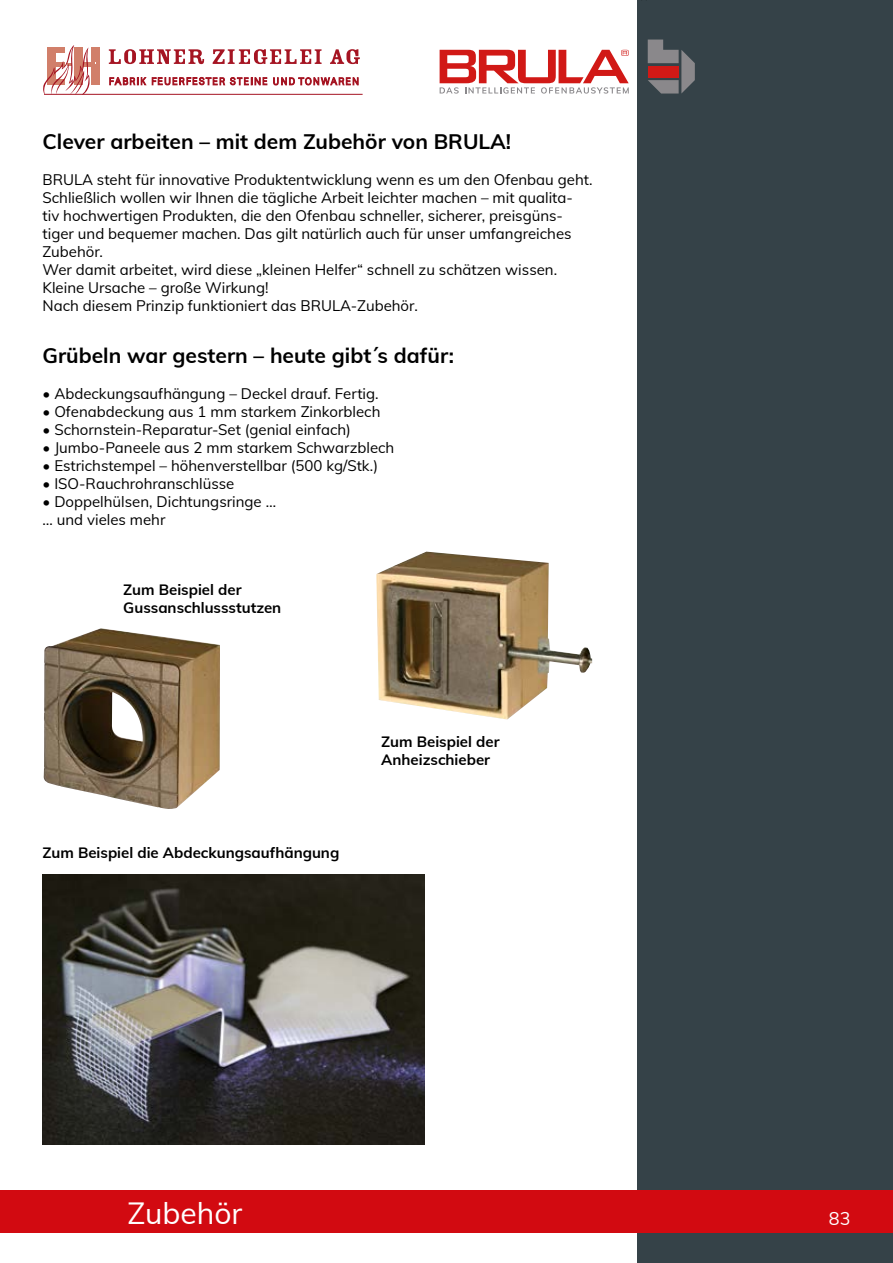
<style>
.page{position:relative;width:893px;height:1263px;background:#fff}
.page>*{position:absolute;margin:0;border:0;box-sizing:border-box;transform-origin:0 0}
.t1{font:30px "Muli";color:#fff}
.t2{font:700 21px "Muli";color:#000}
.t3{font:18px "Muli";color:#fff}
.t4{font:15px/18px "Muli";color:#000}
.t5{font:700 15px/18px "Muli";color:#000}
</style>
<div class="page">
<div style="left:638px;top:0;width:255px;height:1263px;background:#354248"></div>
<img style="left:42px;top:874px;width:383px;height:270px">
<img style="left:43px;top:628px;width:177px;height:181px">
<img style="left:376px;top:552px;width:216px;height:167px">
<div style="left:0;top:1191px;width:893px;height:42px;background:#d20a11"></div>
<svg style="left:648px;top:40px;width:47px;height:54px"></svg>
<svg style="left:440px;top:50px;width:189px;height:44px"></svg>
<svg style="left:43px;top:45px;width:57px;height:49px"></svg>
<hr style="left:44px;top:94px;width:319px;height:1px;background:#a51422">
<svg style="left:110px;top:77px;width:36px;height:8px"></svg>
<svg style="left:273px;top:77px;width:85px;height:8px"></svg>
<svg style="left:152px;top:77px;width:115px;height:8px"></svg>
<svg style="left:109px;top:49px;width:95px;height:15px"></svg>
<svg style="left:213px;top:49px;width:109px;height:15px"></svg>
<svg style="left:330px;top:49px;width:30px;height:15px"></svg>
<h2 class="t2" style="left:43px;top:126px;width:470px">Clever arbeiten – mit dem Zubehör von BRULA!</h2>
<p class="t4" style="left:43px;top:170px;width:552px">BRULA steht für innovative Produktentwicklung wenn es um den Ofenbau geht.<br>Schließlich wollen wir Ihnen die tägliche Arbeit leichter machen – mit qualita&shy;tiv hochwertigen Produkten, die den Ofenbau schneller, sicherer, preisgüns&shy;tiger und bequemer machen. Das gilt natürlich auch für unser umfangreiches Zubehör.<br>Wer damit arbeitet, wird diese „kleinen Helfer“ schnell zu schätzen wissen.<br>Kleine Ursache – große Wirkung!<br>Nach diesem Prinzip funktioniert das BRULA-Zubehör.</p>
<h2 class="t2" style="left:43px;top:340px;width:413px">Grübeln war gestern – heute gibt´s dafür:</h2>
<p class="t4" style="left:43px;top:384px;width:338px">• Abdeckungsaufhängung – Deckel drauf. Fertig.</p>
<p class="t4" style="left:43px;top:402px;width:339px">• Ofenabdeckung aus 1 mm starkem Zinkorblech</p>
<p class="t4" style="left:43px;top:420px;width:310px">• Schornstein-Reparatur-Set (genial einfach)</p>
<p class="t4" style="left:43px;top:438px;width:353px">• Jumbo-Paneele aus 2 mm starkem Schwarzblech</p>
<p class="t4" style="left:43px;top:456px;width:337px">• Estrichstempel – höhenverstellbar (500 kg/Stk.)</p>
<p class="t4" style="left:43px;top:474px;width:193px">• ISO-Rauchrohranschlüsse</p>
<p class="t4" style="left:43px;top:492px;width:235px">• Doppelhülsen, Dichtungsringe … … und vieles mehr</p>
<p class="t5" style="left:123px;top:580px;width:160px">Zum Beispiel der<br>Gussanschlussstutzen</p>
<p class="t5" style="left:43px;top:842px;width:298px">Zum Beispiel die Abdeckungsaufhängung</p>
<p class="t5" style="left:381px;top:732px;width:120px">Zum Beispiel der<br>Anheizschieber</p>
<h1 class="t1" style="left:128px;top:1192px;width:116px">Zubehör</h1>
<p class="t3" style="left:829px;top:1205px;width:23px">83</p>
<h1 class="t1" style="left:128px;top:1192px;width:97px">Kapitel</h1>
</div>
